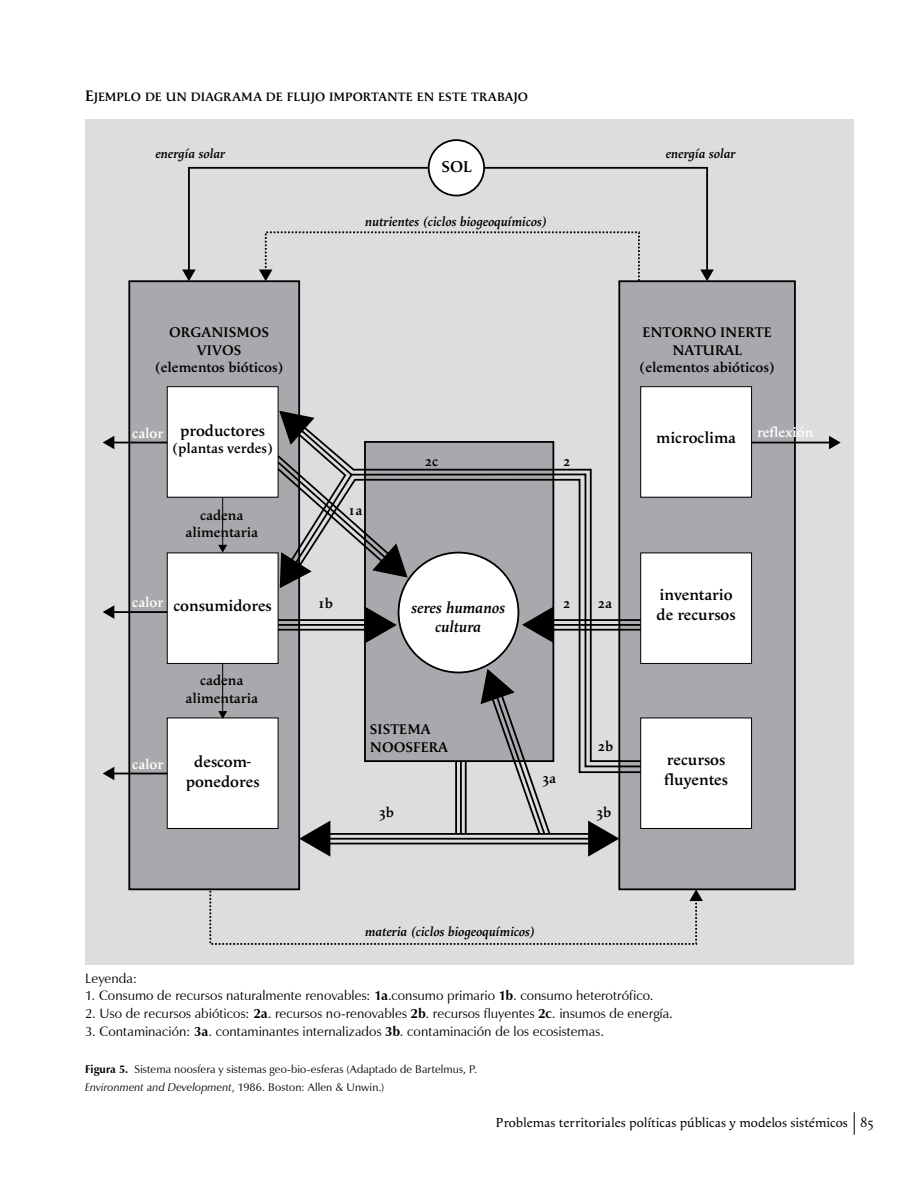
<style>
.page{position:relative;width:918px;height:1188px;background:#fff}
.page>*{position:absolute;margin:0;border:0;box-sizing:border-box;transform-origin:0 0}
.t1{font:600 16.2px/19.5px "Apolline";color:#000}
.t2{font:italic 600 16.2px/19.5px "Apolline";color:#000;text-align:center}
.t3{font:600 14.4px/17.4px "Apolline";color:#000;text-align:center}
.t4{font:600 14.4px "Apolline";color:#fff}
.t5{font:13.5px "Zapf Humanist 601 BT";letter-spacing:.005em;color:#000}
.t6{font:italic 600 13.5px "Apolline";color:#000}
.t7{font:13.5px "Apolline";color:#000}
.t8{font:12.6px "Apolline Semi Bold SC800";color:#000}
.t9{font:11.25px/18px "Zapf Humanist 601 BT";letter-spacing:.01em;color:#000}
.s1{font-size:15.75px}
.s2{font-weight:700}
.s3{font-style:italic}
</style>
<div class="page">
<svg style="left:854px;top:1112px;width:1px;height:23px"></svg>
<div style="left:85px;top:119px;width:769px;height:845px;background:#dcddde"></div>
<div style="left:429px;top:140px;width:55px;height:56px;background:#fff;border-radius:50%"></div>
<div style="left:428px;top:139px;width:57px;height:57px;border:2px solid #000;border-radius:50%"></div>
<div style="left:129px;top:281px;width:170px;height:608px;background:#a7a9ac"></div>
<div style="left:128px;top:280px;width:172px;height:610px;border:2px solid #000"></div>
<div style="left:619px;top:281px;width:176px;height:608px;background:#a7a9ac"></div>
<div style="left:618px;top:280px;width:178px;height:610px;border:2px solid #000"></div>
<div style="left:167px;top:387px;width:111px;height:110px;background:#fff"></div>
<div style="left:167px;top:386px;width:112px;height:112px;border:1px solid #000"></div>
<div style="left:641px;top:387px;width:111px;height:110px;background:#fff"></div>
<div style="left:640px;top:386px;width:112px;height:112px;border:1px solid #000"></div>
<div style="left:641px;top:553px;width:111px;height:110px;background:#fff"></div>
<div style="left:640px;top:552px;width:112px;height:112px;border:1px solid #000"></div>
<div style="left:641px;top:718px;width:111px;height:110px;background:#fff"></div>
<div style="left:640px;top:718px;width:112px;height:111px;border:1px solid #000"></div>
<div style="left:167px;top:553px;width:111px;height:110px;background:#fff"></div>
<div style="left:167px;top:718px;width:111px;height:110px;background:#fff"></div>
<hr style="left:112px;top:442px;width:55px;height:1px;background:#000">
<svg style="left:103px;top:436px;width:11px;height:13px"></svg>
<hr style="left:752px;top:442px;width:79px;height:1px;background:#000">
<svg style="left:829px;top:436px;width:12px;height:13px"></svg>
<svg style="left:182px;top:166px;width:532px;height:117px"></svg>
<hr style="left:112px;top:611px;width:55px;height:2px;background:#000">
<svg style="left:103px;top:605px;width:11px;height:14px"></svg>
<hr style="left:112px;top:773px;width:55px;height:1px;background:#000">
<svg style="left:103px;top:767px;width:11px;height:13px"></svg>
<svg style="left:209px;top:888px;width:494px;height:57px"></svg>
<hr style="left:325px;top:838px;width:268px;height:2px;background:#000">
<svg style="left:299px;top:821px;width:31px;height:36px"></svg>
<svg style="left:588px;top:821px;width:31px;height:36px"></svg>
<hr style="left:329px;top:833px;width:261px;height:2px;background:#000">
<hr style="left:329px;top:843px;width:261px;height:1px;background:#000">
<hr style="left:460px;top:761px;width:2px;height:73px;background:#000">
<hr style="left:465px;top:761px;width:2px;height:73px;background:#000">
<hr style="left:455px;top:761px;width:2px;height:73px;background:#000">
<hr style="left:278px;top:624px;width:93px;height:2px;background:#000">
<hr style="left:278px;top:629px;width:91px;height:2px;background:#000">
<hr style="left:278px;top:619px;width:91px;height:2px;background:#000">
<svg style="left:481px;top:774px;width:71px;height:61px"></svg>
<svg style="left:408px;top:424px;width:234px;height:54px"></svg>
<svg style="left:296px;top:478px;width:347px;height:296px"></svg>
<svg style="left:276px;top:411px;width:132px;height:177px"></svg>
<hr style="left:222px;top:497px;width:1px;height:49px;background:#000">
<svg style="left:218px;top:545px;width:9px;height:8px"></svg>
<hr style="left:222px;top:663px;width:1px;height:49px;background:#000">
<svg style="left:218px;top:711px;width:9px;height:8px"></svg>
<p class="t8" style="left:85px;top:89px;width:444px"><span class="s1">E</span>JEMPLO DE UN DIAGRAMA DE FLUJO IMPORTANTE EN ESTE TRABAJO</p>
<p class="t6" style="left:155px;top:146px;width:71px">energía solar</p>
<p class="t1" style="left:441px;top:157px;width:32px">SOL</p>
<p class="t6" style="left:365px;top:213px;width:184px">nutrientes (ciclos biogeoquímicos)</p>
<p class="t6" style="left:666px;top:146px;width:71px">energía solar</p>
<p class="t3" style="left:155px;top:324px;width:130px">ORGANISMOS<br>VIVOS<br>(elementos bióticos)</p>
<p class="t3" style="left:640px;top:324px;width:137px">ENTORNO INERTE<br>NATURAL (elementos abióticos)</p>
<p class="t4" style="left:132px;top:424px;width:33px">calor</p>
<p class="t1" style="left:180px;top:421px;width:86px">productores</p>
<p class="t3" style="left:172px;top:440px;width:102px">(plantas verdes)</p>
<p class="t3" style="left:425px;top:452px;width:15px">2c</p>
<p class="t3" style="left:563px;top:452px;width:9px">2</p>
<p class="t1" style="left:656px;top:428px;width:81px">microclima</p>
<p class="t4" style="left:757px;top:424px;width:58px">reflexión</p>
<p class="t3" style="left:186px;top:506px;width:74px">cadena alimentaria</p>
<p class="t3" style="left:348px;top:502px;width:16px">1a</p>
<p class="t1" style="left:132px;top:596px;width:141px"><sup>calor</sup> consumidores</p>
<p class="t3" style="left:318px;top:595px;width:17px">1b</p>
<p class="t3" style="left:598px;top:595px;width:16px">2a</p>
<p class="t2" style="left:411px;top:597px;width:96px">seres humanos cultura</p>
<p class="t3" style="left:563px;top:595px;width:9px">2</p>
<p class="t1" style="left:657px;top:585px;width:81px">inventario de recursos</p>
<p class="t3" style="left:186px;top:672px;width:74px">cadena alimentaria</p>
<p class="t3" style="left:370px;top:721px;width:80px;text-align:left">SISTEMA<br>NOOSFERA</p>
<p class="t3" style="left:598px;top:738px;width:17px">2b</p>
<p class="t4" style="left:132px;top:755px;width:33px">calor</p>
<p class="t1" style="left:186px;top:752px;width:75px;text-align:center">descom&shy;ponedores</p>
<p class="t3" style="left:542px;top:770px;width:16px">3a</p>
<p class="t1" style="left:664px;top:750px;width:65px">recursos fluyentes</p>
<p class="t3" style="left:379px;top:804px;width:17px">3b</p>
<p class="t3" style="left:596px;top:804px;width:17px">3b</p>
<p class="t6" style="left:365px;top:924px;width:172px">materia (ciclos biogeoquímicos)</p>
<p class="t5" style="left:85px;top:969px;width:54px">Leyenda:</p>
<p class="t5" style="left:85px;top:987px;width:570px">1. Consumo de recursos naturalmente renovables: <span class="s2">1a</span>.consumo primario <span class="s2">1b</span>. consumo heterotrófico.</p>
<p class="t5" style="left:85px;top:1005px;width:589px">2. Uso de recursos abióticos: <span class="s2">2a</span>. recursos no-renovables <span class="s2">2b</span>. recursos fluyentes <span class="s2">2c</span>. insumos de energía.</p>
<p class="t5" style="left:85px;top:1023px;width:521px">3. Contaminación: <span class="s2">3a</span>. contaminantes internalizados <span class="s2">3b</span>. contaminación de los ecosistemas.</p>
<p class="t9" style="left:85px;top:1060px;width:394px"><span class="s2">Figura 5.</span> Sistema noosfera y sistemas geo-bio-esferas (Adaptado de Bartelmus, P.<br><span class="s3">Environment and Development</span>, 1986. Boston: Allen &amp; Unwin.)</p>
<p class="t7" style="left:496px;top:1115px;width:379px">Problemas territoriales políticas públicas y modelos sistémicos 85</p>
</div>
